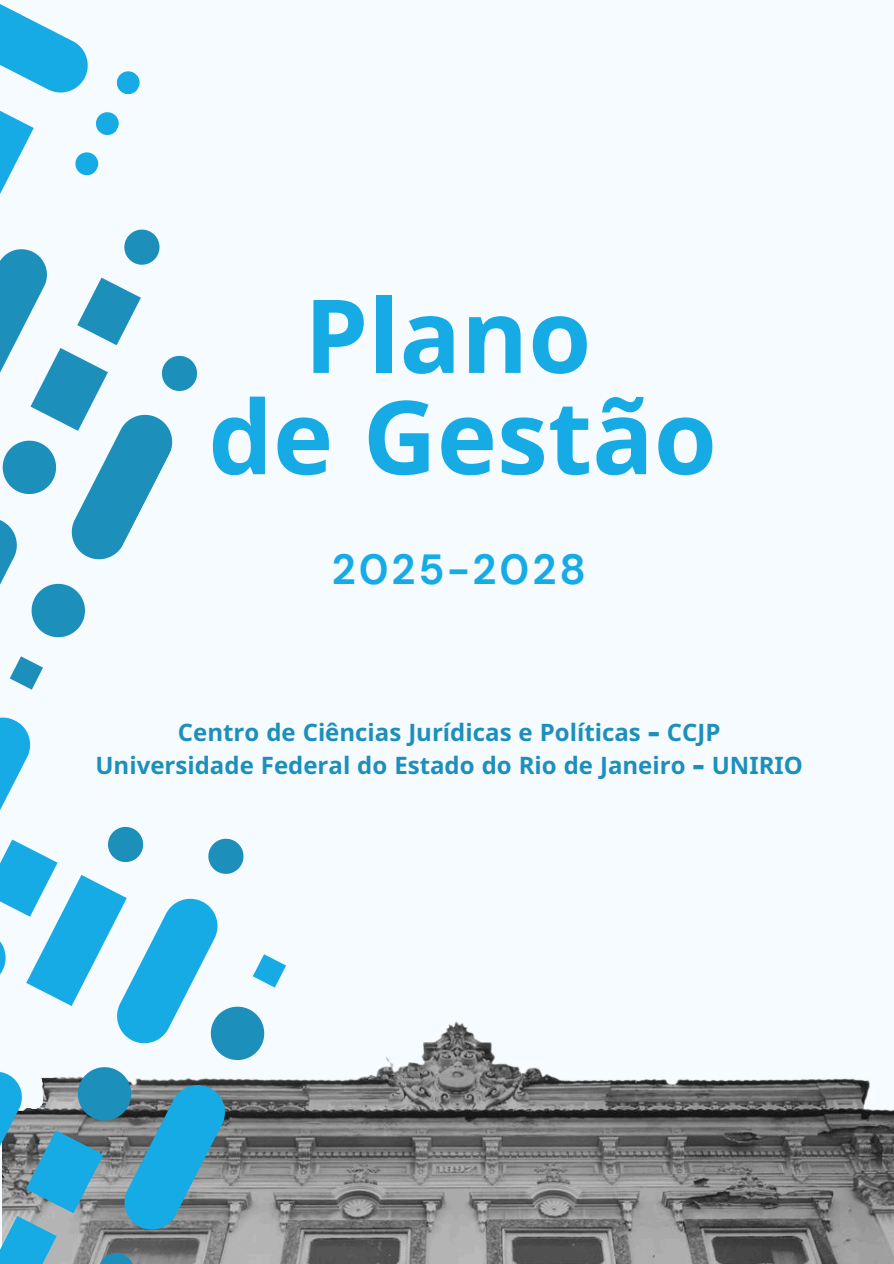
<style>
.page{position:relative;width:894px;height:1264px;background:#fff}
.page>*{position:absolute;margin:0;border:0;box-sizing:border-box;transform-origin:0 0}
.t1{font:700 102px/101.2px "Noto Sans";color:#16abe5;text-align:center}
.t2{font:700 42px "DM Sans";letter-spacing:.07em;color:#16abe5}
.t3{font:700 24px/32.7px "Noto Sans";color:#1d8fbb;text-align:center}
.s1{font-family:"OS Antidott R"}
</style>
<div class="page">
<div style="left:0;top:0;width:893px;height:1263px;background:#f6fbff"></div>
<svg style="left:0;top:4px;width:198px;height:667px"></svg>
<img style="left:286px;top:1021px;width:607px;height:242px">
<svg style="left:0;top:717px;width:31px;height:76px"></svg>
<svg style="left:0;top:793px;width:286px;height:470px"></svg>
<svg style="left:0;top:1062px;width:31px;height:172px"></svg>
<svg style="left:0;top:877px;width:15px;height:117px"></svg>
<h2 class="t1" style="left:208px;top:283px;width:510px">Plano<br>de Gestão</h2>
<p class="t2" style="left:331px;top:542px;width:255px">2025-2028</p>
<p class="t3" style="left:95px;top:715px;width:708px">Centro de Ciências Jurídicas e Políticas <span class="s1">-</span> CCJP<br>Universidade Federal do Estado do Rio de Janeiro <span class="s1">-</span> UNIRIO</p>
</div>
